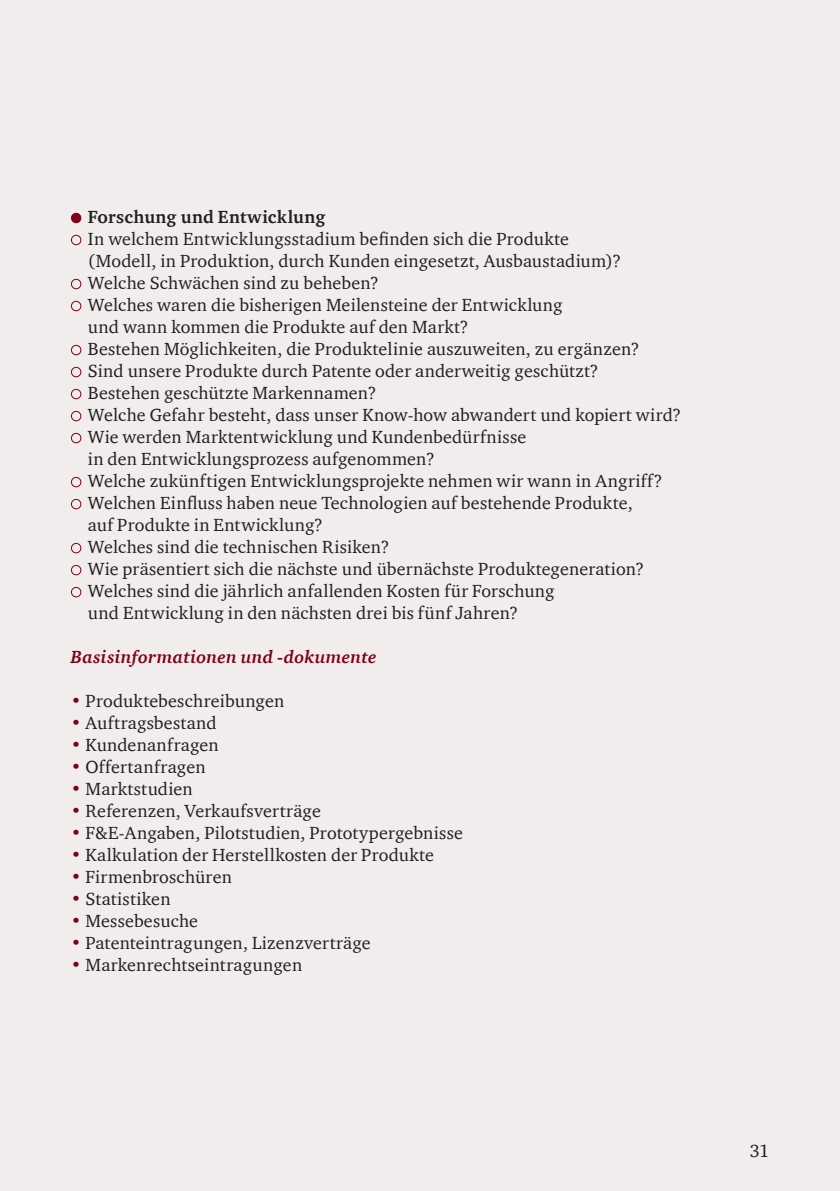
<style>
.page{position:relative;width:840px;height:1191px;background:#fff}
.page>*{position:absolute;margin:0;border:0;box-sizing:border-box;transform-origin:0 0}
.t1{font:18px/22px "ITC Charter Com";letter-spacing:.01em;color:#231f20}
.t2{font:italic 700 18px "ITC Charter Com";letter-spacing:.015em;color:#7f0118}
.t3{font:700 18px "ITC Charter Com";letter-spacing:.015em;color:#231f20}
.s1{color:#7f0118}
</style>
<div class="page">
<div style="left:0;top:0;width:839px;height:1191px;background:#f0edec"></div>
<svg style="left:71px;top:212px;width:11px;height:12px"></svg>
<svg style="left:71px;top:234px;width:11px;height:12px"></svg>
<svg style="left:71px;top:278px;width:11px;height:12px"></svg>
<svg style="left:71px;top:300px;width:11px;height:12px"></svg>
<svg style="left:71px;top:344px;width:11px;height:12px"></svg>
<svg style="left:71px;top:366px;width:11px;height:12px"></svg>
<svg style="left:71px;top:388px;width:11px;height:12px"></svg>
<svg style="left:71px;top:410px;width:11px;height:12px"></svg>
<svg style="left:71px;top:432px;width:11px;height:12px"></svg>
<svg style="left:71px;top:476px;width:11px;height:12px"></svg>
<svg style="left:71px;top:498px;width:11px;height:12px"></svg>
<svg style="left:71px;top:542px;width:11px;height:12px"></svg>
<svg style="left:71px;top:565px;width:11px;height:11px"></svg>
<svg style="left:71px;top:587px;width:11px;height:11px"></svg>
<p class="t3" style="left:88px;top:206px;width:239px">Forschung und Entwicklung</p>
<p class="t1" style="left:88px;top:228px;width:594px">In welchem Entwicklungsstadium befinden sich die Produkte<br>(Modell, in Produktion, durch Kunden eingesetzt, Ausbaustadium)?<br>Welche Schwächen sind zu beheben?<br>Welches waren die bisherigen Meilensteine der Entwicklung<br>und wann kommen die Produkte auf den Markt?<br>Bestehen Möglichkeiten, die Produktelinie auszuweiten, zu ergänzen?<br>Sind unsere Produkte durch Patente oder anderweitig geschützt?<br>Bestehen geschützte Markennamen?<br>Welche Gefahr besteht, dass unser Know-how abwandert und kopiert wird?<br>Wie werden Marktentwicklung und Kundenbedürfnisse<br>in den Entwicklungsprozess aufgenommen?<br>Welche zukünftigen Entwicklungsprojekte nehmen wir wann in Angriff?<br>Welchen Einfluss haben neue Technologien auf bestehende Produkte,<br>auf Produkte in Entwicklung?<br>Welches sind die technischen Risiken?<br>Wie präsentiert sich die nächste und übernächste Produktegeneration?<br>Welches sind die jährlich anfallenden Kosten für Forschung<br>und Entwicklung in den nächsten drei bis fünf Jahren?</p>
<p class="t2" style="left:71px;top:646px;width:307px">Basisinformationen und -dokumente</p>
<p class="t1" style="left:71px;top:690px;width:215px"><span class="s1">•</span> Produktebeschreibungen</p>
<p class="t1" style="left:71px;top:712px;width:147px"><span class="s1">•</span> Auftragsbestand</p>
<p class="t1" style="left:71px;top:734px;width:149px"><span class="s1">•</span> Kundenanfragen</p>
<p class="t1" style="left:71px;top:756px;width:136px"><span class="s1">•</span> Offertanfragen</p>
<p class="t1" style="left:71px;top:778px;width:123px"><span class="s1">•</span> Marktstudien</p>
<p class="t1" style="left:71px;top:800px;width:251px"><span class="s1">•</span> Referenzen, Verkaufsverträge</p>
<p class="t1" style="left:71px;top:822px;width:393px"><span class="s1">•</span> F&amp;E-Angaben, Pilotstudien, Prototypergebnisse</p>
<p class="t1" style="left:71px;top:844px;width:364px"><span class="s1">•</span> Kalkulation der Herstellkosten der Produkte</p>
<p class="t1" style="left:71px;top:866px;width:162px"><span class="s1">•</span> Firmenbroschüren</p>
<p class="t1" style="left:71px;top:888px;width:101px"><span class="s1">•</span> Statistiken</p>
<p class="t1" style="left:71px;top:910px;width:129px"><span class="s1">•</span> Messebesuche</p>
<p class="t1" style="left:71px;top:932px;width:301px"><span class="s1">•</span> Patenteintragungen, Lizenzverträge</p>
<p class="t1" style="left:71px;top:954px;width:233px"><span class="s1">•</span> Markenrechtseintragungen</p>
<p class="t1" style="left:749px;top:1139px;width:21px">31</p>
</div>
